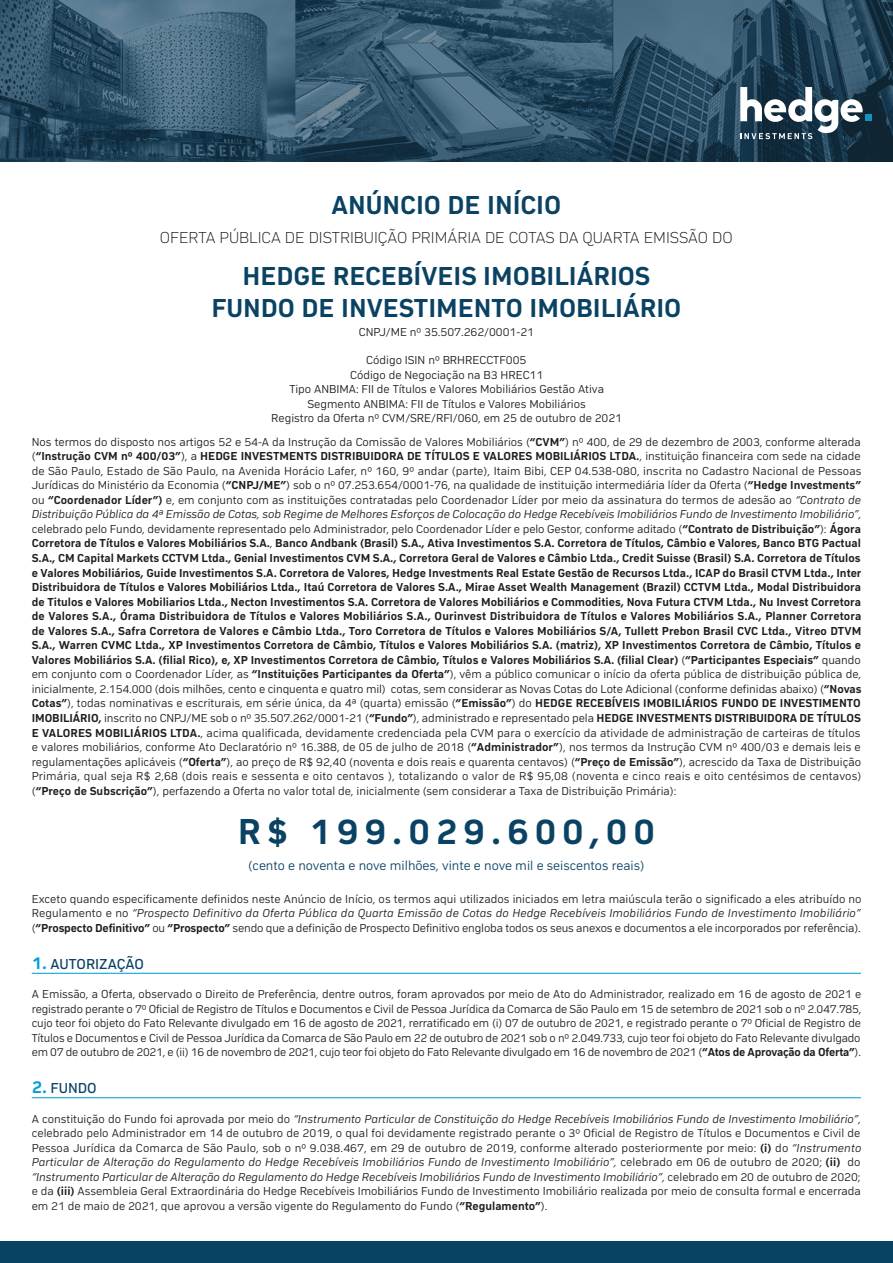
<style>
.page{position:relative;width:893px;height:1263px;background:#fff}
.page>*{position:absolute;margin:0;border:0;box-sizing:border-box;transform-origin:0 0}
.t1{font:700 37.5px "Compasse";letter-spacing:.16em;color:#0a4263}
.t2{font:700 27px/32.5px "Compasse";color:#0a4263;text-align:center}
.t3{font:200 16.5px "Compasse";color:#1d1d1b}
.t4{font:15px "Compasse";color:#0a4263}
.t5{font:300 13.5px "Compasse";color:#0a4263}
.t6{font:700 12px/14.5px "Compasse";color:#1d1d1b;text-align:justify}
.t7{font:300 12px/14.5px "Compasse";color:#1d1d1b;text-align:justify}
.s1{font-weight:300}
.s2{font-weight:300;font-style:italic}
.s3{font-style:italic}
.s4{font-weight:700}
.s5{font-weight:700;font-size:18px;color:#00a0d7}
</style>
<div class="page">
<img style="left:0;top:0;width:893px;height:162px">
<div style="left:0;top:1242px;width:893px;height:21px;background:#0a4263"></div>
<div style="left:865px;top:114px;width:7px;height:7px;background:#1493be"></div>
<svg style="left:740px;top:87px;width:123px;height:52px"></svg>
<hr style="left:32px;top:973px;width:829px;height:1px;background:#00a0d7">
<hr style="left:32px;top:1097px;width:829px;height:1px;background:#00a0d7">
<h2 class="t2" style="left:331px;top:188px;width:231px">ANÚNCIO DE INÍCIO</h2>
<h3 class="t3" style="left:160px;top:228px;width:574px">OFERTA PÚBLICA DE DISTRIBUIÇÃO PRIMÁRIA DE COTAS DA QUARTA EMISSÃO DO</h3>
<h2 class="t2" style="left:211px;top:259px;width:471px">HEDGE RECEBÍVEIS IMOBILIÁRIOS<br>FUNDO DE INVESTIMENTO IMOBILIÁRIO</h2>
<p class="t7" style="left:359px;top:325px;width:177px">CNPJ/ME nº 35.507.262/0001-21</p>
<p class="t7" style="left:271px;top:353px;width:352px;text-align:center">Código ISIN nº BRHRECCTF005<br>Código de Negociação na B3 HREC11<br>Tipo ANBIMA: FII de Títulos e Valores Mobiliários Gestão Ativa Segmento ANBIMA: FII de Títulos e Valores Mobiliários<br>Registro da Oferta nº CVM/SRE/RFI/060, em 25 de outubro de 2021</p>
<p class="t6" style="left:32px;top:434px;width:831px"><span class="s1">Nos termos do disposto nos artigos 52 e 54-A da Instrução da Comissão de Valores Mobiliários (</span>“CVM”<span class="s1">) nº 400, de 29 de dezembro de 2003, conforme alterada (</span>“Instrução CVM nº 400/03”<span class="s1">), a</span> HEDGE INVESTMENTS DISTRIBUIDORA DE TÍTULOS E VALORES MOBILIÁRIOS LTDA.<span class="s1">, instituição financeira com sede na cidade de São Paulo, Estado de São Paulo, na Avenida Horácio Lafer, nº 160, 9º andar (parte), Itaim Bibi, CEP 04.538-080, inscrita no Cadastro Nacional de Pessoas Jurídicas do Ministério da Economia (</span>“CNPJ/ME”<span class="s1">) sob o nº 07.253.654/0001-76, na qualidade de instituição intermediária líder da Oferta (</span>“Hedge Investments” <span class="s1">ou</span> “Coordenador Líder”) <span class="s1">e, em conjunto com as instituições contratadas pelo Coordenador Líder por meio da assinatura do termos de adesão ao</span> <span class="s2">“Contrato de Distribuição Pública da 4ª Emissão de Cotas, sob Regime de Melhores Esforços de Colocação do Hedge Recebíveis Imobiliários Fundo de Investimento Imobiliário”, </span><span class="s1">celebrado pelo Fundo, devidamente representado pelo Administrador, pelo Coordenador Líder e pelo Gestor, conforme aditado (</span>“Contrato de Distribuição”<span class="s1">):</span> Ágora Corretora de Títulos e Valores Mobiliários S.A.<span class="s1">,</span> Banco Andbank (Brasil) S.A., Ativa Investimentos S.A. Corretora de Títulos, Câmbio e Valores, Banco BTG Pactual S.A., CM Capital Markets CCTVM Ltda., Genial Investimentos CVM S.A., Corretora Geral de Valores e Câmbio Ltda., Credit Suisse (Brasil) S.A. Corretora de Títulos e Valores Mobiliários, Guide Investimentos S.A. Corretora de Valores, Hedge Investments Real Estate Gestão de Recursos Ltda., ICAP do Brasil CTVM Ltda., Inter Distribuidora de Títulos e Valores Mobiliários Ltda., Itaú Corretora de Valores S.A., Mirae Asset Wealth Management (Brazil) CCTVM Ltda., Modal Distribuidora de Titulos e Valores Mobiliarios Ltda., Necton Investimentos S.A. Corretora de Valores Mobiliários e Commodities, Nova Futura CTVM Ltda., Nu Invest Corretora de Valores S.A., Órama Distribuidora de Títulos e Valores Mobiliários S.A., Ourinvest Distribuidora de Títulos e Valores Mobiliários S.A., Planner Corretora de Valores S.A., Safra Corretora de Valores e Câmbio Ltda., Toro Corretora de Títulos e Valores Mobiliários S/A, Tullett Prebon Brasil CVC Ltda., Vitreo DTVM S.A., Warren CVMC Ltda., XP Investimentos Corretora de Câmbio, Títulos e Valores Mobiliários S.A. (matriz), XP Investimentos Corretora de Câmbio, Títulos e Valores Mobiliários S.A. (filial Rico), e, XP Investimentos Corretora de Câmbio, Títulos e Valores Mobiliários S.A. (filial Clear) <span class="s1">(</span>“Participantes Especiais” <span class="s1">quando em conjunto com o Coordenador Líder, as</span> “Instituições Participantes da Oferta”<span class="s1">), vêm a público comunicar o início da oferta pública de distribuição pública de, inicialmente, 2.154.000 (dois milhões, cento e cinquenta e quatro mil) cotas, sem considerar as Novas Cotas do Lote Adicional (conforme definidas abaixo) (</span>“Novas Cotas”<span class="s1">), todas nominativas e escriturais, em série única, da 4ª (quarta) emissão (</span>“Emissão”<span class="s1">) do</span> HEDGE RECEBÍVEIS IMOBILIÁRIOS FUNDO DE INVESTIMENTO IMOBILIÁRIO, <span class="s1">inscrito no CNPJ/ME sob o nº 35.507.262/0001-21 (</span>“Fundo”<span class="s1">), administrado e representado pela</span> HEDGE INVESTMENTS DISTRIBUIDORA DE TÍTULOS E VALORES MOBILIÁRIOS LTDA.<span class="s1">, acima qualificada, devidamente credenciada pela CVM para o exercício da atividade de administração de carteiras de títulos e valores mobiliários, conforme Ato Declaratório nº 16.388, de 05 de julho de 2018 (</span>“Administrador”<span class="s1">), nos termos da Instrução CVM nº 400/03 e demais leis e regulamentações aplicáveis (</span>“Oferta”<span class="s1">), ao preço de R$ 92,40 (noventa e dois reais e quarenta centavos) (</span>“Preço de Emissão”<span class="s1">), acrescido da Taxa de Distribuição Primária, qual seja R$ 2,68 (dois reais e sessenta e oito centavos ), totalizando o valor de R$ 95,08 (noventa e cinco reais e oito centésimos de centavos) (</span>“Preço de Subscrição”<span class="s1">), perfazendo a Oferta no valor total de, inicialmente (sem considerar a Taxa de Distribuição Primária):</span></p>
<h1 class="t1" style="left:238px;top:810px;width:419px">R$ 199.029.600,00</h1>
<p class="t5" style="left:248px;top:858px;width:398px">(cento e noventa e nove milhões, vinte e nove mil e seiscentos reais)</p>
<p class="t7" style="left:32px;top:891px;width:831px">Exceto quando especificamente definidos neste Anúncio de Início, os termos aqui utilizados iniciados em letra maiúscula terão o significado a eles atribuído no Regulamento e no <span class="s3">“Prospecto Definitivo da Oferta Pública da Quarta Emissão de Cotas do Hedge Recebíveis Imobiliários Fundo de Investimento Imobiliário” </span>(<span class="s4">“Prospecto Definitivo”</span> ou <span class="s4">“Prospecto”</span> sendo que a definição de Prospecto Definitivo engloba todos os seus anexos e documentos a ele incorporados por referência).</p>
<p class="t4" style="left:32px;top:955px;width:114px"><span class="s5">1.</span> AUTORIZAÇÃO</p>
<p class="t7" style="left:32px;top:986px;width:831px">A Emissão, a Oferta, observado o Direito de Preferência, dentre outros, foram aprovados por meio de Ato do Administrador, realizado em 16 de agosto de 2021 e registrado perante o 7º Oficial de Registro de Títulos e Documentos e Civil de Pessoa Jurídica da Comarca de São Paulo em 15 de setembro de 2021 sob o nº 2.047.785, cujo teor foi objeto do Fato Relevante divulgado em 16 de agosto de 2021, rerratificado em (i) 07 de outubro de 2021, e registrado perante o 7º Oficial de Registro de Títulos e Documentos e Civil de Pessoa Jurídica da Comarca de São Paulo em 22 de outubro de 2021 sob o nº 2.049.733, cujo teor foi objeto do Fato Relevante divulgado em 07 de outubro de 2021, e (ii) 16 de novembro de 2021, cujo teor foi objeto do Fato Relevante divulgado em 16 de novembro de 2021 (<span class="s4">“Atos de Aprovação da Oferta”</span>).</p>
<p class="t4" style="left:32px;top:1079px;width:66px"><span class="s5">2.</span> FUNDO</p>
<p class="t7" style="left:32px;top:1111px;width:831px">A constituição do Fundo foi aprovada por meio do <span class="s3">“Instrumento Particular de Constituição do Hedge Recebíveis Imobiliários Fundo de Investimento Imobiliário”, </span>celebrado pelo Administrador em 14 de outubro de 2019, o qual foi devidamente registrado perante o 3º Oficial de Registro de Títulos e Documentos e Civil de Pessoa Jurídica da Comarca de São Paulo, sob o nº 9.038.467, em 29 de outubro de 2019, conforme alterado posteriormente por meio: <span class="s4">(i)</span> do <span class="s3">“Instrumento Particular de Alteração do Regulamento do Hedge Recebíveis Imobiliários Fundo de Investimento Imobiliário”,</span> celebrado em 06 de outubro de 2020; <span class="s4">(ii)</span> do <span class="s3">“Instrumento Particular de Alteração do Regulamento do Hedge Recebíveis Imobiliários Fundo de Investimento Imobiliário”,</span> celebrado em 20 de outubro de 2020; e da <span class="s4">(iii)</span> Assembleia Geral Extraordinária do Hedge Recebíveis Imobiliários Fundo de Investimento Imobiliário realizada por meio de consulta formal e encerrada em 21 de maio de 2021, que aprovou a versão vigente do Regulamento do Fundo (<span class="s4">“Regulamento”</span>).</p>
</div>
